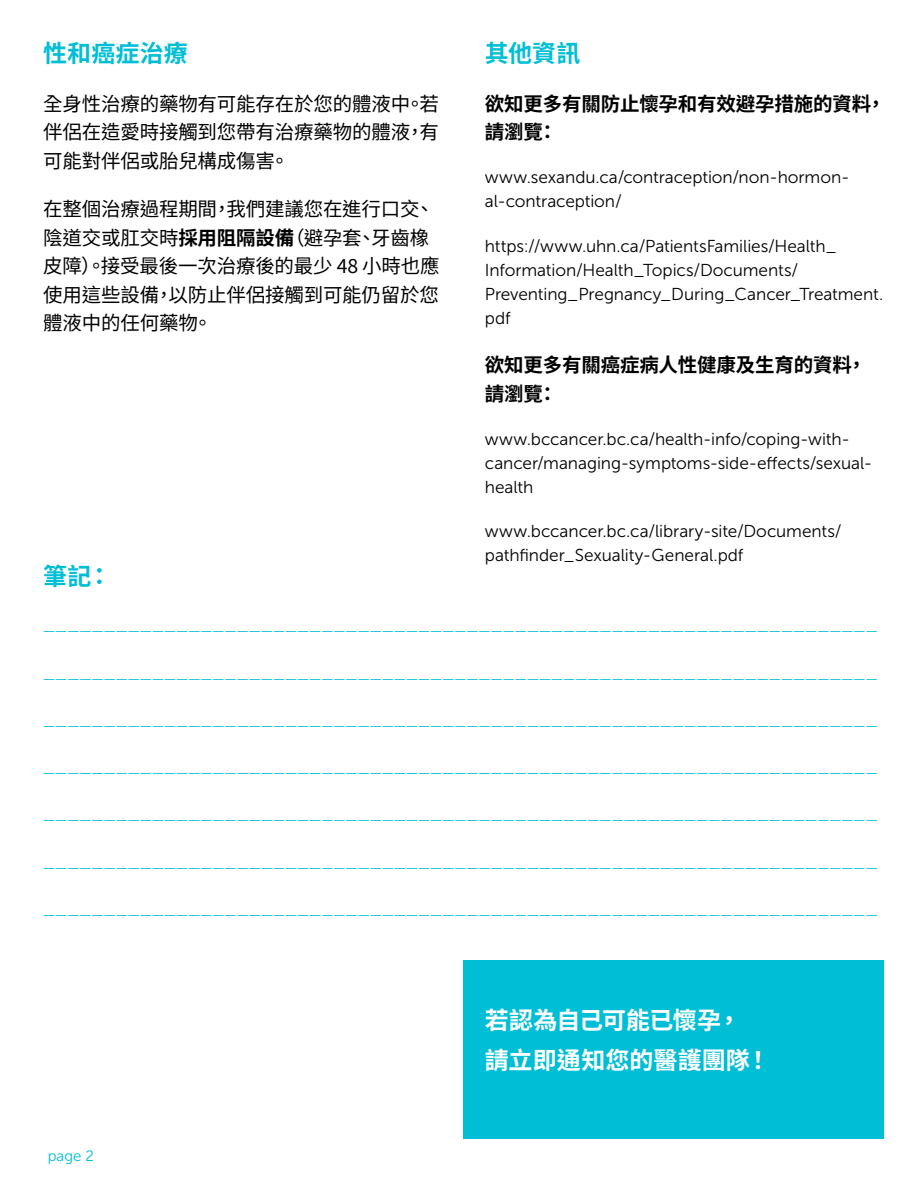
<style>
.page{position:relative;width:918px;height:1188px;background:#fff}
.page>*{position:absolute;margin:0;border:0;box-sizing:border-box;transform-origin:0 0}
.t1{font:700 24px/40.5px "Noto Sans TC";letter-spacing:.005em;color:#fff}
.t2{font:700 24px "Noto Sans TC";letter-spacing:.01em;color:#00bed6}
.t3{font:21px "Museo Sans 100";color:#00bed6}
.t4{font:19.5px/28.5px "Noto Sans TC";letter-spacing:-.01em;color:#000;text-align:justify}
.t5{font:700 19.5px/28.5px "Noto Sans TC";letter-spacing:-.01em;color:#000}
.t6{font:17.25px/24px "Museo Sans 300";letter-spacing:-.005em;color:#000}
.t7{font:15px "Museo Sans 300";color:#00bed6}
.s1{font-weight:700}
</style>
<div class="page">
<div style="left:463px;top:960px;width:420px;height:178px;background:#00bed6"></div>
<p class="t2" style="left:43px;top:40px;width:146px">性和癌症治療</p>
<p class="t4" style="left:43px;top:90px;width:397px">全身性治療的藥物有可能存在於您的體液中。若伴侶在造愛時接觸到您帶有治療藥物的體液，有可能對伴侶或胎兒構成傷害。</p>
<p class="t4" style="left:43px;top:195px;width:398px;text-align:left">在整個治療過程期間，我們建議您在進行口交、陰道交或肛交時<span class="s1">採用阻隔設備</span>（避孕套、牙齒橡皮障）。接受最後一次治療後的最少 48 小時也應使用這些設備，以防止伴侶接觸到可能仍留於您體液中的任何藥物。</p>
<p class="t2" style="left:43px;top:562px;width:70px">筆記：</p>
<p class="t2" style="left:485px;top:40px;width:97px">其他資訊</p>
<p class="t5" style="left:485px;top:90px;width:402px">欲知更多有關防止懷孕和有效避孕措施的資料，請瀏覽：</p>
<p class="t6" style="left:485px;top:166px;width:366px">www.sexandu.ca/contraception/non-hormon&shy;al-contraception/</p>
<p class="t6" style="left:485px;top:234px;width:400px">https://www.uhn.ca/PatientsFamilies/Health_ Information/Health_Topics/Documents/ Preventing_Pregnancy_During_Cancer_Treatment. pdf</p>
<p class="t5" style="left:485px;top:351px;width:383px">欲知更多有關癌症病人性健康及生育的資料，請瀏覽：</p>
<p class="t6" style="left:485px;top:427px;width:389px">www.bccancer.bc.ca/health-info/coping-with&shy;cancer/managing-symptoms-side-effects/sexual&shy;health</p>
<p class="t6" style="left:485px;top:519px;width:358px">www.bccancer.bc.ca/library-site/Documents/ pathfinder_Sexuality-General.pdf</p>
<p class="t3" style="left:43px;top:613px;width:836px">_____________________________________________________________________</p>
<p class="t3" style="left:43px;top:660px;width:836px">_____________________________________________________________________</p>
<p class="t3" style="left:43px;top:708px;width:836px">_____________________________________________________________________</p>
<p class="t3" style="left:43px;top:755px;width:836px">_____________________________________________________________________</p>
<p class="t3" style="left:43px;top:802px;width:836px">_____________________________________________________________________</p>
<p class="t3" style="left:43px;top:849px;width:836px">_____________________________________________________________________</p>
<p class="t3" style="left:43px;top:897px;width:836px">_____________________________________________________________________</p>
<p class="t7" style="left:48px;top:1148px;width:48px">page 2</p>
<p class="t1" style="left:485px;top:1000px;width:287px">若認為自己可能已懷孕，請立即通知您的醫護團隊！</p>
</div>
